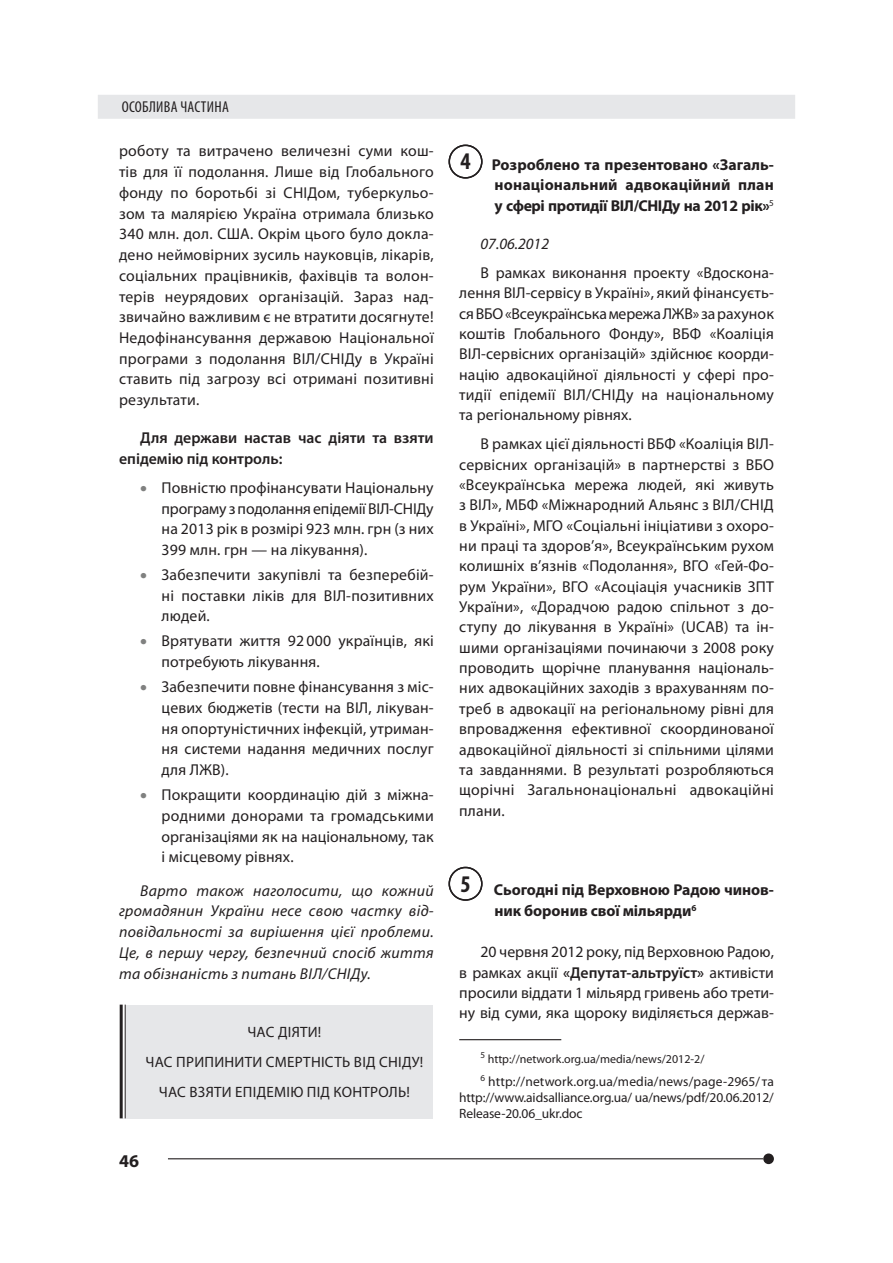
<style>
.page{position:relative;width:893px;height:1263px;background:#fff}
.page>*{position:absolute;margin:0;border:0;box-sizing:border-box;transform-origin:0 0}
.t1{font:700 condensed 24px "Myriad Pro";color:#231f20}
.t2{font:700 18px "Myriad Pro";color:#231f20}
.t3{font:15.75px/20.4px "Myriad Pro";letter-spacing:.01em;color:#231f20;text-align:justify}
.t4{font:italic 15.75px/20.7px "Myriad Pro";letter-spacing:.02em;color:#231f20;text-align:justify}
.t5{font:700 15.75px/20.4px "Myriad Pro";letter-spacing:-.005em;color:#231f20;text-align:justify}
.t6{font:600 15.75px/20.7px "Myriad Pro";color:#231f20}
.t7{font:condensed 15.75px "Myriad Pro";letter-spacing:.02em;color:#231f20}
.t8{font:15px/30px "Myriad Pro";letter-spacing:.02em;color:#231f20}
.t9{font:15px "Symbol";color:#808180}
.t10{font:13.5px/16.2px "Myriad Pro";letter-spacing:-.01em;color:#231f20;text-align:justify}
.t11{font:12px "Myriad Pro";color:#231f20}
.s1{font-weight:600}
</style>
<div class="page">
<div style="left:98px;top:95px;width:697px;height:24px;background:#e6e7e9"></div>
<div style="left:763px;top:1153px;width:11px;height:11px;background:#231f20;border-radius:50%"></div>
<hr style="left:168px;top:1158px;width:595px;height:1px;background:#231f20">
<div style="left:123px;top:1004px;width:310px;height:114px;background:#e6e7e9"></div>
<svg style="left:123px;top:1004px;width:2px;height:114px"></svg>
<hr style="left:120px;top:1004px;width:3px;height:114px;background:#231f20">
<hr style="left:125px;top:1004px;width:1px;height:114px;background:#231f20">
<hr style="left:459px;top:1039px;width:102px;height:1px;background:#231f20">
<div style="left:448px;top:145px;width:35px;height:34px;border:2px solid #231f20;border-radius:50%"></div>
<div style="left:448px;top:867px;width:35px;height:34px;border:2px solid #231f20;border-radius:50%"></div>
<p class="t7" style="left:122px;top:98px;width:109px">Особлива частина</p>
<p class="t3" style="left:119px;top:141px;width:316px">роботу та витрачено величезні суми кош&shy;тів для її подолання. Лише від Глобального фонду по боротьбі зі СНІД</p>
<p class="t3" style="left:119px;top:182px;width:316px;text-indent:199px">ом, туберкульо&shy;зом та малярією Україна отримала близько 340 млн. дол. США. Окрім цього було докла&shy;дено неймовірних зусиль науковців, лікарів, соціальних працівників, фахівців та волон&shy;терів неурядових організацій. Зараз над&shy;звичайно важливим є не втратити досягнуте!<br>Недофінансування дер-жавою Національної програми з подолання ВІЛ/СНІД</p>
<p class="t3" style="left:119px;top:348px;width:316px;text-indent:236px">у в Україні ставить під загрозу всі отримані позитивні результати.</p>
<p class="t6" style="left:119px;top:427px;width:316px;text-indent:21px">Для держави настав час діяти та взяти епідемію під контроль:</p>
<p class="t3" style="left:162px;top:477px;width:274px">Повністю профінансувати Національну програму з подолання епідемії ВІЛ-СНІД</p>
<p class="t9" style="left:140px;top:478px;width:8px">•</p>
<p class="t3" style="left:162px;top:498px;width:274px;text-indent:265px">у на 2013 рік в розмірі 923 млн. грн (з них 399 млн. грн — на лікування).</p>
<p class="t3" style="left:162px;top:564px;width:274px">Забезпечити закупівлі та безперебій&shy;ні поставки ліків для ВІЛ-позитивних людей.</p>
<p class="t3" style="left:162px;top:630px;width:274px">Врятувати життя 92 000 українців, які потребують лікування.</p>
<p class="t3" style="left:162px;top:676px;width:274px">Забезпечити повне фінансування з міс&shy;цевих бюджетів (тести на ВІЛ, лікуван&shy;ня опортуністичних інфекцій, утриман&shy;ня системи надання медичних послуг для ЛЖВ</p>
<p class="t9" style="left:140px;top:565px;width:8px">•</p>
<p class="t9" style="left:140px;top:631px;width:8px">•</p>
<p class="t9" style="left:140px;top:677px;width:8px">•</p>
<p class="t3" style="left:162px;top:757px;width:274px;line-height:25px;text-indent:59px">).<br>Покращити координацію дій з міжна-</p>
<p class="t3" style="left:162px;top:805px;width:274px">родними донорами та громадськими організаціями як на національному, так і місцевому рівнях.</p>
<p class="t4" style="left:119px;top:880px;width:316px;text-indent:21px">Варто також наголосити, що кожний громадянин України несе свою частку від&shy;повідальності за вирішення цієї проблеми.<br>Це, в першу чергу, безпечний спосіб життя та обізнаність з питань ВІЛ/СНІДу.</p>
<p class="t9" style="left:140px;top:785px;width:8px">•</p>
<p class="t8" style="left:145px;top:1017px;width:243px;text-indent:102px">Час діяти!<br>Час припинити смертність від СНІДу</p>
<p class="t8" style="left:420px;top:1047px;width:5px">!</p>
<p class="t8" style="left:159px;top:1077px;width:253px">Час взяти епідемію під контроль!</p>
<p class="t2" style="left:119px;top:1149px;width:21px">46</p>
<h1 class="t1" style="left:460px;top:147px;width:12px">4</h1>
<p class="t5" style="left:492px;top:154px;width:284px">Розроблено та презентовано «Загаль&shy;нонаціональний адвокаційний план у сфері протидії ВІЛ/СНІДу на 2012 рік»</p>
<p class="t4" style="left:480px;top:233px;width:70px">07.06.2012</p>
<p class="t3" style="left:459px;top:262px;width:316px;text-indent:21px">В рамках виконання проекту «Вдоскона&shy;лення ВІЛ-сервісу в Україні», який фінансуєть&shy;ся ВБО «Всеукраїнська мережа ЛЖВ</p>
<p class="t3" style="left:459px;top:303px;width:316px;text-indent:234px">» за раху-нок коштів Глобального Фонду», ВБФ «Коаліція ВІЛ-сервісних організацій» здійснює коорди&shy;націю адвокаційної діяльності у сфері про&shy;тидії епідемії ВІЛ/СНІД</p>
<p class="t3" style="left:459px;top:384px;width:316px;text-indent:167px">у на національному та регіональному рівнях.</p>
<p class="t3" style="left:459px;top:434px;width:316px;text-align:left;text-indent:21px">В рамках цієї діяльності ВБФ «Коаліція ВІЛ&shy;сервісних організацій» в партнерстві з ВБО «Всеукраїнська мережа людей, які живуть з ВІЛ», МБФ «Міжнародний Альянс з ВІЛ/СНІД<br>в Україні», МГО</p>
<p class="t3" style="left:459px;top:515px;width:316px;text-indent:107px">«Соціальні ініціативи з охоро&shy;ни праці та здоров’я», Всеукраїнським рухом колишніх в’язнів «Подолання», ВГО</p>
<p class="t3" style="left:714px;top:556px;width:61px">«Гей-Фо-</p>
<p class="t3" style="left:459px;top:576px;width:316px;text-indent:135px">«Асоціація учасників ЗПТ України», «Дорадчою радою спільнот з до&shy;ступу до лікування в Україні» (UCAB) та ін&shy;шими організаціями починаючи з 2008 року проводить щорічне планування національ&shy;них адвокаційних заходів з врахуванням по&shy;треб в адво-кації на регіональному рівні для впровадження ефективної скоординованої адвокаційної діяльності зі спільними цілями та завданнями. В результаті розробляються щорічні Загальнонаціональні адвокаційні плани.</p>
<p class="t3" style="left:459px;top:576px;width:113px">рум України», ВГО</p>
<h1 class="t1" style="left:460px;top:871px;width:12px">5</h1>
<p class="t5" style="left:494px;top:879px;width:282px">Сьогодні під Верховною Радою чинов&shy;ник боронив свої мільярди</p>
<p class="t3" style="left:459px;top:942px;width:316px;text-indent:21px">20 червня 2012 року, під Верховною Радою, в рамках акції <span class="s1">«Депутат-альтруїст»</span> активісти просили віддати 1 мільярд гривень або трети&shy;ну від суми, яка щороку виділяється держав-</p>
<p class="t11" style="left:488px;top:1051px;width:218px">http://network.org.ua/media/news/2012-2/</p>
<p class="t10" style="left:459px;top:1073px;width:316px;text-indent:29px">http://network.org.ua/media/news/page-2965/ та http://www.aidsalliance.org.ua/ ua/news/pdf/20.06.2012/ Release-20.06_ukr.doc</p>
</div>
